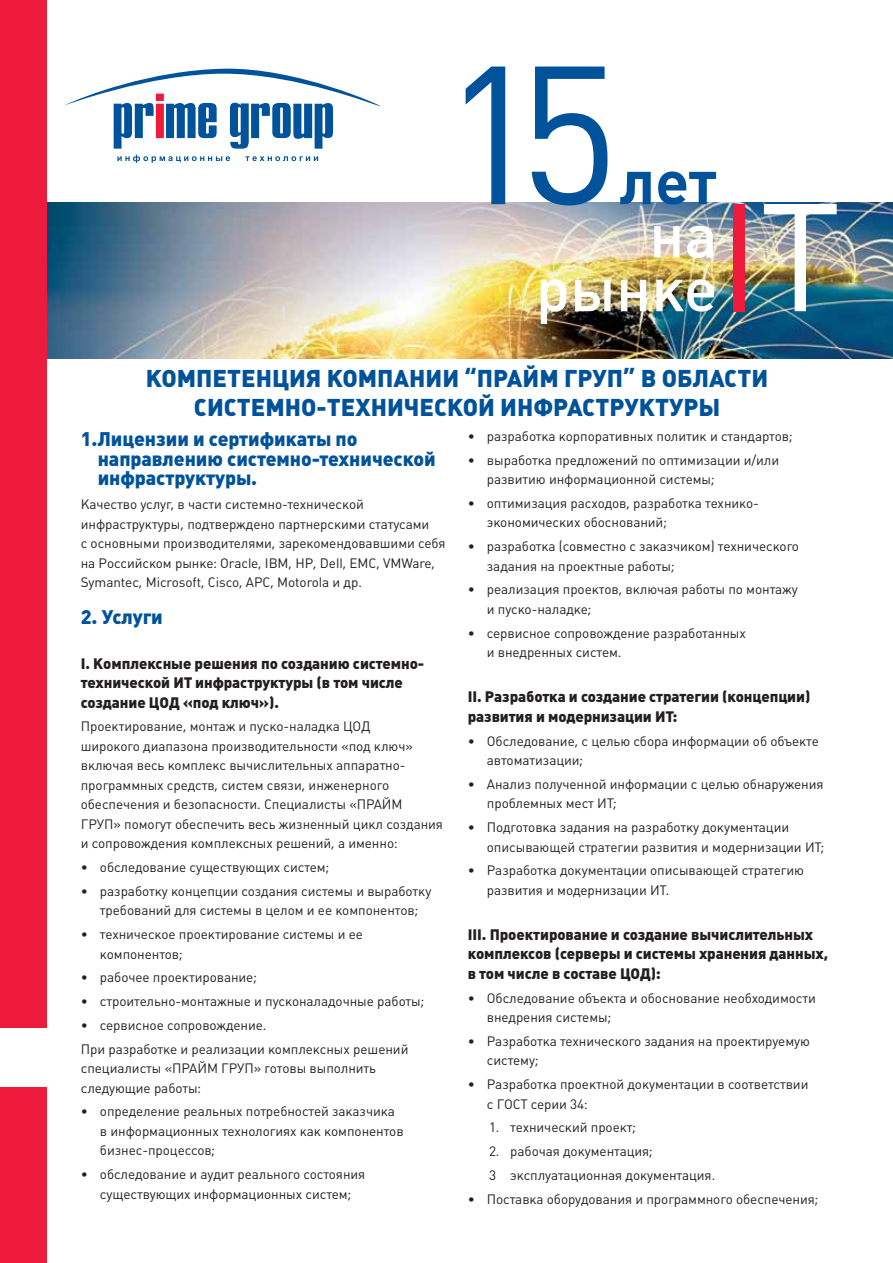
<style>
.page{position:relative;width:893px;height:1263px;background:#fff}
.page>*{position:absolute;margin:0;border:0;box-sizing:border-box;transform-origin:0 0}
.t1{font:900 24px/28.8px "Plumb";color:#00539b;text-align:center}
.t2{font:900 19.5px/19.5px "Plumb";letter-spacing:-.005em;color:#00539b}
.t3{font:900 15px/19.5px "Plumb";letter-spacing:-.005em;color:#231f20}
.t4{font:13.5px/19.5px "Plumb";letter-spacing:-.005em;color:#231f20}
</style>
<div class="page">
<img style="left:47px;top:203px;width:846px;height:155px">
<svg style="left:64px;top:69px;width:317px;height:80px"></svg>
<svg style="left:245px;top:156px;width:73px;height:5px"></svg>
<svg style="left:117px;top:155px;width:113px;height:8px"></svg>
<img style="left:541px;top:279px;width:173px;height:45px">
<svg style="left:654px;top:226px;width:59px;height:32px"></svg>
<svg style="left:620px;top:171px;width:96px;height:34px"></svg>
<img style="left:764px;top:204px;width:73px;height:107px">
<div style="left:733px;top:204px;width:11px;height:107px;background:#ed1a3b"></div>
<div style="left:0;top:0;width:47px;height:1027px;background:#ed1a3b"></div>
<div style="left:0;top:1087px;width:47px;height:176px;background:#ed1a3b"></div>
<svg style="left:466px;top:67px;width:141px;height:138px"></svg>
<h1 class="t1" style="left:146px;top:363px;width:624px">КОМПЕТЕНЦИЯ КОМПАНИИ “ПРАЙМ ГРУП” В ОБЛАСТИ<br>СИСТЕМНО-ТЕХНИЧЕСКОЙ ИНФРАСТРУКТУРЫ</h1>
<h2 class="t2" style="left:98px;top:429px;width:339px;text-indent:-17px">1. Лицензии и сертификаты по направлению системно-технической инфраструктуры.</h2>
<p class="t4" style="left:81px;top:495px;width:366px">Качество услуг, в части системно-технической инфраструктуры, подтверждено партнерскими статусами<br>с основными производителями, зарекомендовавшими себя на Российском рынке: Oracle, IBM, HP, Dell, EMC, VMWare, Symantec, Microsoft, Cisco, APC, Motorola и др.</p>
<h2 class="t2" style="left:81px;top:607px;width:84px">2. Услуги</h2>
<p class="t3" style="left:81px;top:653px;width:345px">I. Комплексные решения по созданию системно&shy;технической ИТ инфраструктуры (в том числе создание ЦОД «под ключ»).</p>
<p class="t4" style="left:81px;top:717px;width:364px">Проектирование, монтаж и пуско-наладка ЦОД<br>широкого диапазона производительности «под ключ» включая весь комплекс вычислительных аппаратно&shy;программных средств, систем связи, инженерного обеспечения и безопасности. Специалисты «ПРАЙМ ГРУП» помогут обеспечить весь жизненный цикл создания и сопровождения комплексных решений, а именно:</p>
<p class="t4" style="left:81px;top:858px;width:250px">• обследование существующих систем;</p>
<p class="t4" style="left:81px;top:881px;width:352px;text-align:center">• разработку концепции создания системы и выработку требований для системы в целом и ее компонентов;</p>
<p class="t4" style="left:100px;top:925px;width:265px;text-indent:-19px">• техническое проектирование системы и ее компонентов;</p>
<p class="t4" style="left:81px;top:968px;width:178px">• рабочее проектирование;</p>
<p class="t4" style="left:81px;top:992px;width:345px">• строительно-монтажные и пусконаладочные работы;</p>
<p class="t4" style="left:81px;top:1013px;width:329px;line-height:23.7px">• сервисное сопровождение.<br>При разработке и реализации комплексных решений</p>
<p class="t4" style="left:81px;top:1059px;width:297px">специалисты «ПРАЙМ ГРУП» готовы выполнить следующие работы:</p>
<p class="t4" style="left:100px;top:1102px;width:305px;text-indent:-19px">• определение реальных потребностей заказчика в информационных технологиях как компонентов бизнес-процессов;</p>
<p class="t4" style="left:81px;top:1165px;width:286px;text-align:center">• обследование и аудит реального состояния существующих информационных систем;</p>
<p class="t4" style="left:468px;top:426px;width:326px">• разработка корпоративных политик и стандартов;</p>
<p class="t4" style="left:487px;top:450px;width:294px;text-indent:-19px">• выработка предложений по оптимизации и/или развитию информационной системы;</p>
<p class="t4" style="left:487px;top:493px;width:274px;text-indent:-19px">• оптимизация расходов, разработка технико&shy;экономических обоснований;</p>
<p class="t4" style="left:487px;top:537px;width:314px;text-indent:-19px">• разработка (совместно с заказчиком) технического задания на проектные работы;</p>
<p class="t4" style="left:487px;top:580px;width:312px;text-indent:-19px">• реализация проектов, включая работы по монтажу и пуско-наладке;</p>
<p class="t4" style="left:487px;top:623px;width:261px;text-indent:-19px">• сервисное сопровождение разработанных и внедренных систем.</p>
<p class="t3" style="left:468px;top:687px;width:344px">II. Разработка и создание стратегии (концепции) развития и модернизации ИТ:</p>
<p class="t4" style="left:487px;top:731px;width:334px;text-indent:-19px">• Обследование, с целью сбора информации об объекте автоматизации;</p>
<p class="t4" style="left:487px;top:774px;width:338px;text-indent:-19px">• Анализ полученной информации с целью обнаружения проблемных мест ИТ;</p>
<p class="t4" style="left:487px;top:817px;width:339px;text-indent:-19px">• Подготовка задания на разработку документации описывающей стратегии развития и модернизации ИТ;</p>
<p class="t4" style="left:487px;top:861px;width:318px;text-indent:-19px">• Разработка документации описывающей стратегию развития и модернизации ИТ.</p>
<p class="t3" style="left:468px;top:924px;width:362px">III. Проектирование и создание вычислительных комплексов (серверы и системы хранения данных, в том числе в составе ЦОД):</p>
<p class="t4" style="left:487px;top:988px;width:330px;text-indent:-19px">• Обследование объекта и обоснование необходимости внедрения системы;</p>
<p class="t4" style="left:487px;top:1031px;width:325px;text-indent:-19px">• Разработка технического задания на проектируемую систему;</p>
<p class="t4" style="left:487px;top:1074px;width:323px;text-indent:-19px">• Разработка проектной документации в соответствии с ГОСТ серии 34:</p>
<p class="t4" style="left:489px;top:1118px;width:149px">1. технический проект;</p>
<p class="t4" style="left:489px;top:1139px;width:228px;line-height:23.7px">2. рабочая документация;<br>3 эксплуатационная документация.</p>
<p class="t4" style="left:468px;top:1189px;width:352px">• Поставка оборудования и программного обеспечения;</p>
</div>
